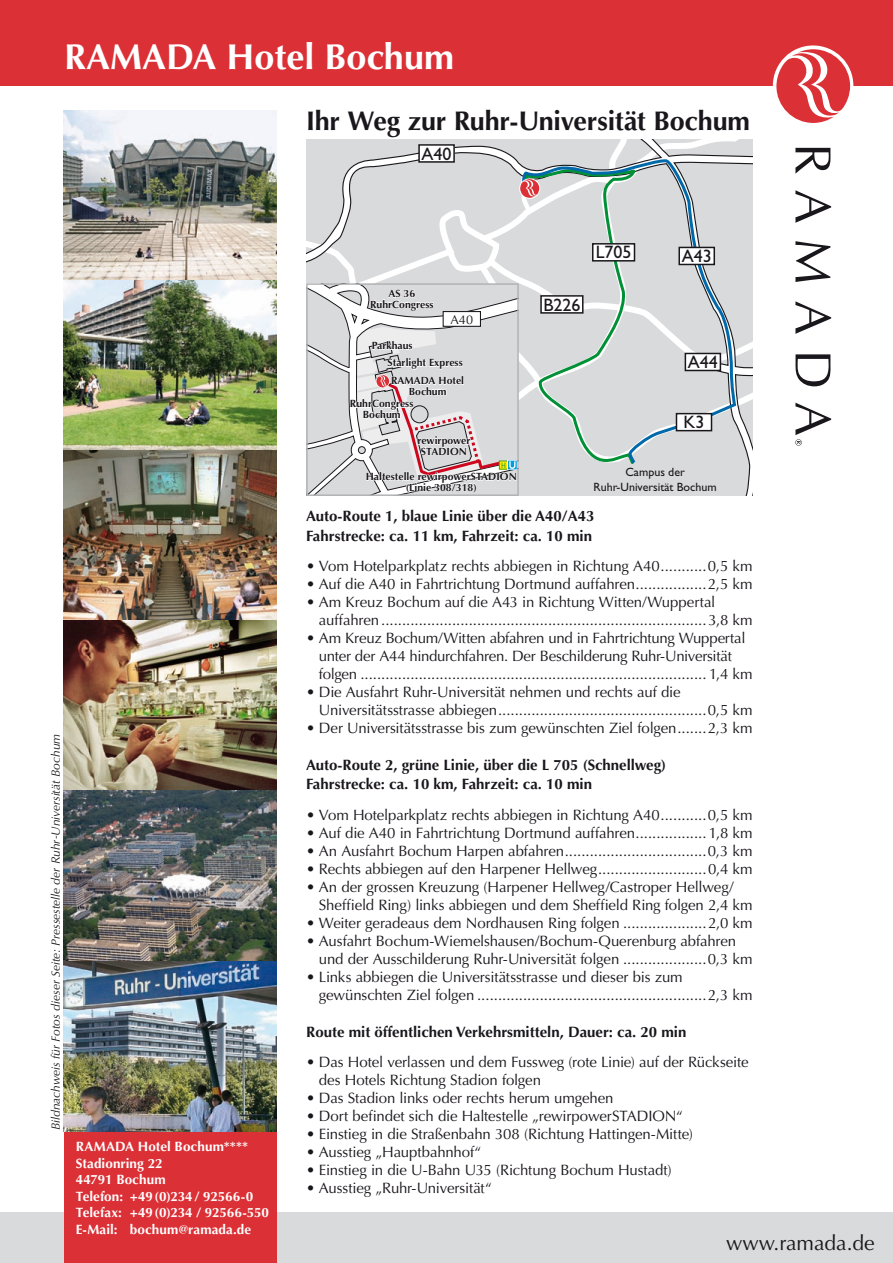
<style>
.page{position:relative;width:893px;height:1263px;background:#fff}
.page>*{position:absolute;margin:0;border:0;box-sizing:border-box;transform-origin:0 0}
.t1{font:700 36px "Optima LT Std";color:#fff}
.t2{font:700 27px "Optima LT Std";letter-spacing:-.01em;color:#1a171c}
.t3{font:21px "Optima LT Std";color:#1a171c}
.t4{font:18px "Gill Sans Std";color:#1a171c}
.t5{font:15px/18px "Optima LT Std";letter-spacing:-.01em;color:#1a171c}
.t6{font:700 15px/19.5px "Optima LT Std";color:#1a171c}
.t7{font:700 13.5px/16.5px "Optima LT Std";letter-spacing:.005em;color:#fff}
.t8{font:12.6px "Optima LT Std";color:#1a171c}
.t9{font:italic 12px "Optima LT Std";letter-spacing:-.005em;color:#1a171c}
.t10{font:12px/14.4px "Gill Sans Std";color:#1a171c;text-align:center}
.t11{font:700 10.5px/10.5px "Optima LT Std";color:#1a171c;text-align:center}
.t12{font:7.5px "DIN Mittelschrift Std";color:#45a22b}
</style>
<div class="page">
<div style="left:0;top:0;width:893px;height:85px;background:#db3036"></div>
<div style="left:773px;top:45px;width:80px;height:81px;background:#fff;border-radius:50%"></div>
<svg style="left:795px;top:148px;width:35px;height:26px"></svg>
<svg style="left:795px;top:190px;width:36px;height:33px"></svg>
<svg style="left:795px;top:241px;width:35px;height:41px"></svg>
<svg style="left:795px;top:301px;width:36px;height:33px"></svg>
<svg style="left:795px;top:354px;width:36px;height:32px"></svg>
<svg style="left:795px;top:403px;width:36px;height:43px"></svg>
<svg style="left:776px;top:49px;width:74px;height:74px"></svg>
<div style="left:0;top:1213px;width:893px;height:50px;background:#d9dadb"></div>
<div style="left:64px;top:1129px;width:212px;height:134px;background:#db3036"></div>
<img style="left:64px;top:111px;width:212px;height:1020px">
<svg style="left:306px;top:139px;width:447px;height:357px;background:#d7d8d9"></svg>
<svg style="left:309px;top:286px;width:41px;height:207px;background:#d3d4d5"></svg>
<svg style="left:350px;top:139px;width:403px;height:354px;background:#d4d7d7"></svg>
<div style="left:306px;top:283px;width:213px;height:213px;border:2px solid #b1b3b4"></div>
<h1 class="t1" style="left:64px;top:36px;width:391px">RAMADA Hotel Bochum</h1>
<h2 class="t2" style="left:306px;top:105px;width:445px">Ihr Weg zur Ruhr-Universität Bochum</h2>
<p class="t9" style="left:49px;top:1130px;width:398px;rotate:-90deg">Bildnachweis für Fotos dieser Seite: Pressestelle der Ruhr-Universität Bochum</p>
<p class="t7" style="left:76px;top:1138px;width:195px">RAMADA Hotel Bochum****<br>Stadionring 22<br>44791 Bochum<br>Telefon: +49(0)234 / 92566-0<br>Telefax: +49(0)234 / 92566-550<br>E-Mail: bochum@ramada.de</p>
<p class="t4" style="left:422px;top:143px;width:32px">A40</p>
<p class="t11" style="left:370px;top:288px;width:65px">AS 36<br>RuhrCongress</p>
<p class="t11" style="left:372px;top:341px;width:42px">Parkhaus</p>
<p class="t8" style="left:450px;top:312px;width:24px">A40</p>
<p class="t11" style="left:388px;top:358px;width:77px">Starlight Express</p>
<p class="t4" style="left:389px;top:361px;width:37px">L705</p>
<p class="t11" style="left:391px;top:376px;width:74px">RAMADA Hotel<br>Bochum</p>
<p class="t11" style="left:350px;top:399px;width:65px">RuhrCongress<br>Bochum</p>
<p class="t11" style="left:417px;top:435px;width:55px">rewirpower<br>STADION</p>
<p class="t12" style="left:501px;top:461px;width:6px">H</p>
<p class="t11" style="left:366px;top:471px;width:153px">Haltestelle rewirpowerSTADION (Linie 308/318)</p>
<p class="t4" style="left:543px;top:294px;width:39px">B226</p>
<p class="t4" style="left:596px;top:242px;width:37px">L705</p>
<p class="t4" style="left:682px;top:246px;width:32px">A43</p>
<p class="t4" style="left:688px;top:352px;width:32px">A44</p>
<p class="t4" style="left:684px;top:412px;width:22px">K3</p>
<p class="t10" style="left:594px;top:465px;width:125px">Campus der<br>Ruhr-Universität Bochum</p>
<p class="t6" style="left:306px;top:506px;width:290px">Auto-Route 1, blaue Linie über die A40/A43<br>Fahrstrecke: ca. 11 km, Fahrzeit: ca. 10 min</p>
<p class="t5" style="left:306px;top:557px;width:448px">• Vom Hotelparkplatz rechts abbiegen in Richtung A40 ...........0,5 km</p>
<p class="t5" style="left:306px;top:575px;width:448px">• Auf die A40 in Fahrtrichtung Dortmund auffahren .................2,5 km</p>
<p class="t5" style="left:319px;top:593px;width:435px;text-indent:-13px">• Am Kreuz Bochum auf die A43 in Richtung Witten/Wuppertal auffahren ..............................................................................3,8 km</p>
<p class="t5" style="left:319px;top:629px;width:435px;text-indent:-13px">• Am Kreuz Bochum/Witten abfahren und in Fahrtrichtung Wuppertal unter der A44 hindurchfahren. Der Beschilderung Ruhr-Universität folgen ................................................................................... 1,4 km</p>
<p class="t5" style="left:319px;top:683px;width:435px;text-indent:-13px">• Die Ausfahrt Ruhr-Universität nehmen und rechts auf die<br>Universitätsstrasse abbiegen ..................................................0,5 km</p>
<p class="t5" style="left:306px;top:719px;width:448px">• Der Universitätsstrasse bis zum gewünschten Ziel folgen .......2,3 km</p>
<p class="t6" style="left:306px;top:755px;width:362px">Auto-Route 2, grüne Linie, über die L 705 (Schnellweg)<br>Fahrstrecke: ca. 10 km, Fahrzeit: ca. 10 min</p>
<p class="t5" style="left:306px;top:806px;width:448px">• Vom Hotelparkplatz rechts abbiegen in Richtung A40 ...........0,5 km</p>
<p class="t5" style="left:306px;top:824px;width:448px">• Auf die A40 in Fahrtrichtung Dortmund auffahren ................. 1,8 km</p>
<p class="t5" style="left:306px;top:842px;width:448px">• An Ausfahrt Bochum Harpen abfahren ..................................0,3 km</p>
<p class="t5" style="left:306px;top:860px;width:448px">• Rechts abbiegen auf den Harpener Hellweg ..........................0,4 km</p>
<p class="t5" style="left:319px;top:878px;width:435px;text-indent:-13px">• An der grossen Kreuzung (Harpener Hellweg/Castroper Hellweg/<br>Sheffield Ring) links abbiegen und dem Sheffield Ring folgen 2,4 km</p>
<p class="t5" style="left:306px;top:914px;width:448px">• Weiter geradeaus dem Nordhausen Ring folgen ....................2,0 km</p>
<p class="t5" style="left:319px;top:932px;width:435px;text-indent:-13px">• Ausfahrt Bochum-Wiemelshausen/Bochum-Querenburg abfahren und der Ausschilderung Ruhr-Universität folgen ....................0,3 km</p>
<p class="t5" style="left:319px;top:968px;width:435px;text-indent:-13px">• Links abbiegen die Universitätsstrasse und dieser bis zum gewünschten Ziel folgen .......................................................2,3 km</p>
<p class="t6" style="left:306px;top:1022px;width:382px">Route mit öffentlichen Verkehrsmitteln, Dauer: ca. 20 min</p>
<p class="t5" style="left:319px;top:1053px;width:431px;text-indent:-13px">• Das Hotel verlassen und dem Fussweg (rote Linie) auf der Rückseite des Hotels Richtung Stadion folgen</p>
<p class="t5" style="left:306px;top:1089px;width:309px">• Das Stadion links oder rechts herum umgehen</p>
<p class="t5" style="left:306px;top:1107px;width:378px">• Dort befindet sich die Haltestelle „rewirpowerSTADION“</p>
<p class="t5" style="left:306px;top:1125px;width:388px">• Einstieg in die Straßenbahn 308 (Richtung Hattingen-Mitte)</p>
<p class="t5" style="left:306px;top:1143px;width:176px">• Ausstieg „Hauptbahnhof“</p>
<p class="t5" style="left:306px;top:1161px;width:367px">• Einstieg in die U-Bahn U35 (Richtung Bochum Hustadt)</p>
<p class="t5" style="left:306px;top:1179px;width:187px">• Ausstieg „Ruhr-Universität“</p>
<h3 class="t3" style="left:726px;top:1230px;width:150px">www.ramada.de</h3>
</div>
